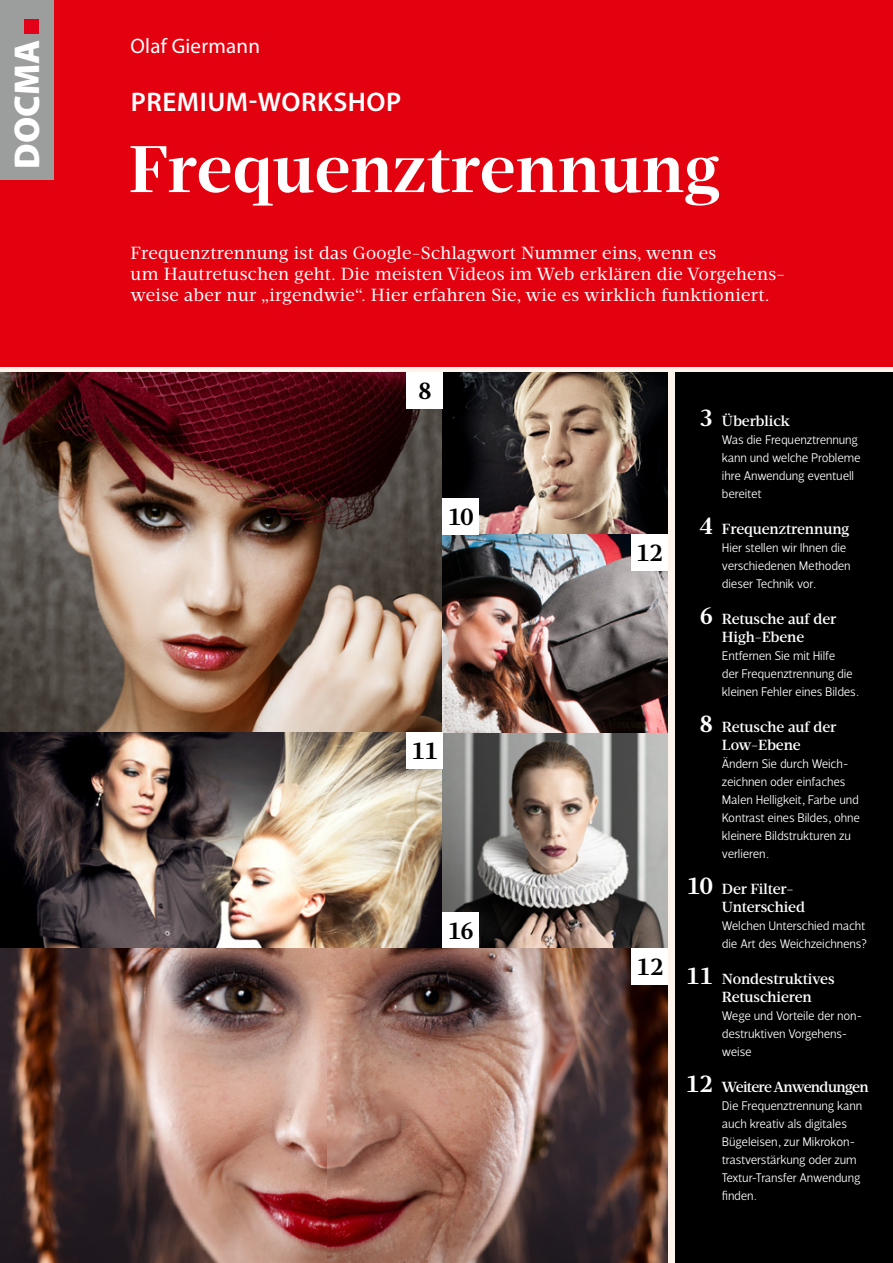
<style>
.page{position:relative;width:893px;height:1263px;background:#fff}
.page>*{position:absolute;margin:0;border:0;box-sizing:border-box;transform-origin:0 0}
.t1{font:700 67.5px "Velino Headline";letter-spacing:.01em;color:#fff}
.t2{font:900 36px "Myriad Pro";color:#fff}
.t3{font:600 27px "Myriad Pro";letter-spacing:.02em;color:#fff}
.t4{font:700 24px "Velino Text";letter-spacing:-.045em;color:#000}
.t5{font:21px "Myriad Pro";letter-spacing:.01em;color:#fff}
.t6{font:18px/21px "Velino Text";letter-spacing:.02em;color:#fff}
.t7{font:500 15px/18px "Velino Text";letter-spacing:-.005em;color:#fff}
.t8{font:500 15px "Velino Text";letter-spacing:-.04em;color:#fff}
.t9{font:300 12.75px/18px "Velino Sans";letter-spacing:-.015em;color:#fff}
.s1{font-weight:700;font-size:24px}
</style>
<div class="page">
<img style="left:0;top:372px;width:443px;height:360px">
<img style="left:0;top:732px;width:443px;height:216px">
<svg style="left:443px;top:732px;width:225px;height:216px;background:#8c8681"></svg>
<svg style="left:443px;top:372px;width:225px;height:162px;background:#67584e"></svg>
<img style="left:443px;top:534px;width:225px;height:198px">
<div style="left:443px;top:912px;width:36px;height:36px;background:#fff"></div>
<div style="left:407px;top:732px;width:36px;height:36px;background:#fff"></div>
<div style="left:632px;top:534px;width:36px;height:36px;background:#fff"></div>
<div style="left:443px;top:498px;width:36px;height:36px;background:#fff"></div>
<div style="left:407px;top:372px;width:36px;height:36px;background:#fff"></div>
<img style="left:0;top:948px;width:327px;height:315px">
<img style="left:327px;top:948px;width:341px;height:315px">
<div style="left:0;top:0;width:893px;height:366px;background:#e3000f"></div>
<div style="left:675px;top:372px;width:218px;height:891px;background:#000"></div>
<div style="left:0;top:0;width:54px;height:179px;background:#9c9d9d"></div>
<div style="left:25px;top:19px;width:14px;height:14px;background:#e30018"></div>
<div style="left:632px;top:948px;width:36px;height:36px;background:#fff"></div>
<h2 class="t2" style="left:3px;top:169px;width:130px;rotate:-90deg">DOCMA</h2>
<h3 class="t5" style="left:131px;top:33px;width:131px">Olaf Giermann</h3>
<h3 class="t3" style="left:131px;top:85px;width:272px">PREMIUM-WORKSHOP</h3>
<h1 class="t1" style="left:129px;top:131px;width:592px">Frequenztrennung</h1>
<h3 class="t6" style="left:131px;top:243px;width:656px">Frequenztrennung ist das Google-Schlagwort Nummer eins, wenn es<br>um Hautretuschen geht. Die meisten Videos im Web erklären die Vorgehens&shy;weise aber nur „irgendwie“. Hier erfahren Sie, wie es wirklich funktioniert.</h3>
<h3 class="t4" style="left:418px;top:377px;width:16px">8</h3>
<h3 class="t4" style="left:447px;top:503px;width:28px">10</h3>
<h3 class="t4" style="left:411px;top:737px;width:29px">11</h3>
<h3 class="t4" style="left:447px;top:917px;width:28px">16</h3>
<h3 class="t4" style="left:636px;top:539px;width:30px">12</h3>
<h3 class="t4" style="left:636px;top:953px;width:30px">12</h3>
<h3 class="t4" style="left:636px;top:953px;width:29px">28</h3>
<p class="t7" style="left:699px;top:412px;width:92px"><span class="s1">3</span> Überblick</p>
<p class="t9" style="left:722px;top:431px;width:140px">Was die Frequenztrennung kann und welche Probleme ihre Anwendung eventuell bereitet</p>
<p class="t7" style="left:699px;top:520px;width:152px"><span class="s1">4</span> Frequenztrennung</p>
<p class="t9" style="left:722px;top:539px;width:130px">Hier stellen wir Ihnen die verschiedenen Methoden dieser Technik vor.</p>
<p class="t7" style="left:722px;top:610px;width:116px;text-indent:-23px"><span class="s1">6</span> Retusche auf der<br>High-Ebene</p>
<p class="t9" style="left:722px;top:647px;width:139px">Entfernen Sie mit Hilfe<br>der Frequenztrennung die kleinen Fehler eines Bildes.</p>
<p class="t7" style="left:722px;top:718px;width:116px;text-indent:-23px"><span class="s1">8</span> Retusche auf der<br>Low-Ebene</p>
<p class="t9" style="left:722px;top:755px;width:140px">Ändern Sie durch Weich&shy;zeichnen oder einfaches<br>Malen Helligkeit, Farbe und<br>Kontrast eines Bildes, ohne kleinere Bildstrukturen zu verlieren.</p>
<p class="t7" style="left:722px;top:880px;width:85px;text-indent:-35px"><span class="s1">10</span> Der Filter-<br>Unterschied</p>
<p class="t9" style="left:722px;top:917px;width:147px">Welchen Unterschied macht die Art des Weichzeichnens?</p>
<p class="t7" style="left:722px;top:970px;width:114px;text-indent:-36px"><span class="s1">11</span> Nondestruktives<br>Retuschieren</p>
<p class="t9" style="left:722px;top:1007px;width:142px">Wege und Vorteile der non&shy;destruktiven Vorgehens&shy;weise</p>
<p class="t8" style="left:685px;top:1078px;width:185px"><span class="s1">12</span> Weitere Anwendungen</p>
<p class="t9" style="left:722px;top:1097px;width:142px">Die Frequenztrennung kann auch kreativ als digitales<br>Bügeleisen, zur Mikrokon&shy;trastverstärkung oder zum<br>Textur-Transfer Anwendung finden.</p>
</div>
